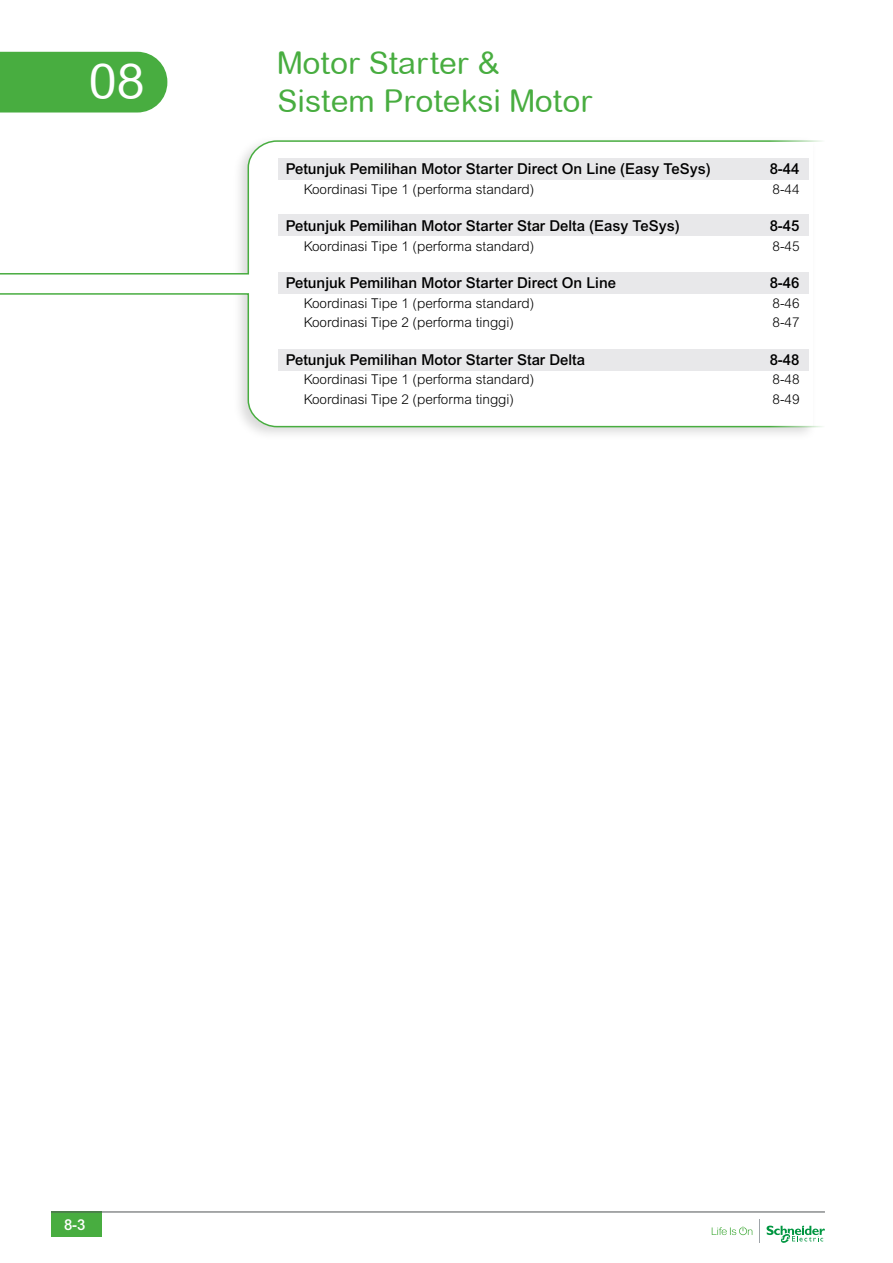
<style>
.page{position:relative;width:893px;height:1263px;background:#fff}
.page>*{position:absolute;margin:0;border:0;box-sizing:border-box;transform-origin:0 0}
.t1{font:49.5px "Arial Rounded MT";color:#fff}
.t2{font:31.5px/37.8px "Arial Rounded MT";color:#48ad40}
.t3{font:500 15px "Arial MT Std";color:#000}
.t4{font:500 15px "Arial MT Std";color:#fff}
.t5{font:300 13.5px/19.5px "Arial MT Std";color:#000}
</style>
<div class="page">
<div style="left:232px;top:135px;width:585px;height:306px;background:#000;opacity:.15"></div>
<svg style="left:0;top:140px;width:823px;height:288px"></svg>
<div style="left:278px;top:158px;width:531px;height:21px;background:#e8e8ea"></div>
<div style="left:278px;top:214px;width:531px;height:22px;background:#e8e8ea"></div>
<div style="left:278px;top:272px;width:531px;height:21px;background:#e8e8ea"></div>
<div style="left:278px;top:349px;width:531px;height:22px;background:#e8e8ea"></div>
<div style="left:0;top:52px;width:167px;height:60px;background:#48ad40"></div>
<svg style="left:712px;top:1226px;width:40px;height:9px"></svg>
<svg style="left:767px;top:1225px;width:58px;height:18px"></svg>
<svg style="left:759px;top:1220px;width:1px;height:23px"></svg>
<div style="left:51px;top:1211px;width:50px;height:26px;background:#48ad40"></div>
<hr style="left:51px;top:1212px;width:774px;height:1px;background:#505456">
<h1 class="t1" style="left:89px;top:52px;width:57px">08</h1>
<h2 class="t2" style="left:278px;top:44px;width:316px">Motor Starter &amp;<br>Sistem Proteksi Motor</h2>
<p class="t3" style="left:286px;top:160px;width:426px">Petunjuk Pemilihan Motor Starter Direct On Line (Easy TeSys)</p>
<p class="t5" style="left:304px;top:179px;width:232px">Koordinasi Tipe 1 (performa standard)</p>
<p class="t3" style="left:286px;top:217px;width:395px">Petunjuk Pemilihan Motor Starter Star Delta (Easy TeSys)</p>
<p class="t5" style="left:304px;top:236px;width:232px">Koordinasi Tipe 1 (performa standard)</p>
<p class="t3" style="left:286px;top:274px;width:332px">Petunjuk Pemilihan Motor Starter Direct On Line</p>
<p class="t5" style="left:304px;top:293px;width:232px">Koordinasi Tipe 1 (performa standard)<br>Koordinasi Tipe 2 (performa tinggi)</p>
<p class="t3" style="left:286px;top:351px;width:301px">Petunjuk Pemilihan Motor Starter Star Delta</p>
<p class="t5" style="left:304px;top:370px;width:232px">Koordinasi Tipe 1 (performa standard)<br>Koordinasi Tipe 2 (performa tinggi)</p>
<p class="t3" style="left:770px;top:160px;width:31px">8-44</p>
<p class="t5" style="left:772px;top:179px;width:29px">8-44</p>
<p class="t3" style="left:770px;top:217px;width:31px">8-45</p>
<p class="t5" style="left:772px;top:236px;width:29px">8-45</p>
<p class="t3" style="left:770px;top:274px;width:31px">8-46</p>
<p class="t5" style="left:772px;top:293px;width:29px">8-46<br>8-47</p>
<p class="t3" style="left:770px;top:351px;width:31px">8-48</p>
<p class="t5" style="left:772px;top:370px;width:29px">8-48<br>8-49</p>
<p class="t4" style="left:64px;top:1216px;width:23px">8-3</p>
</div>
